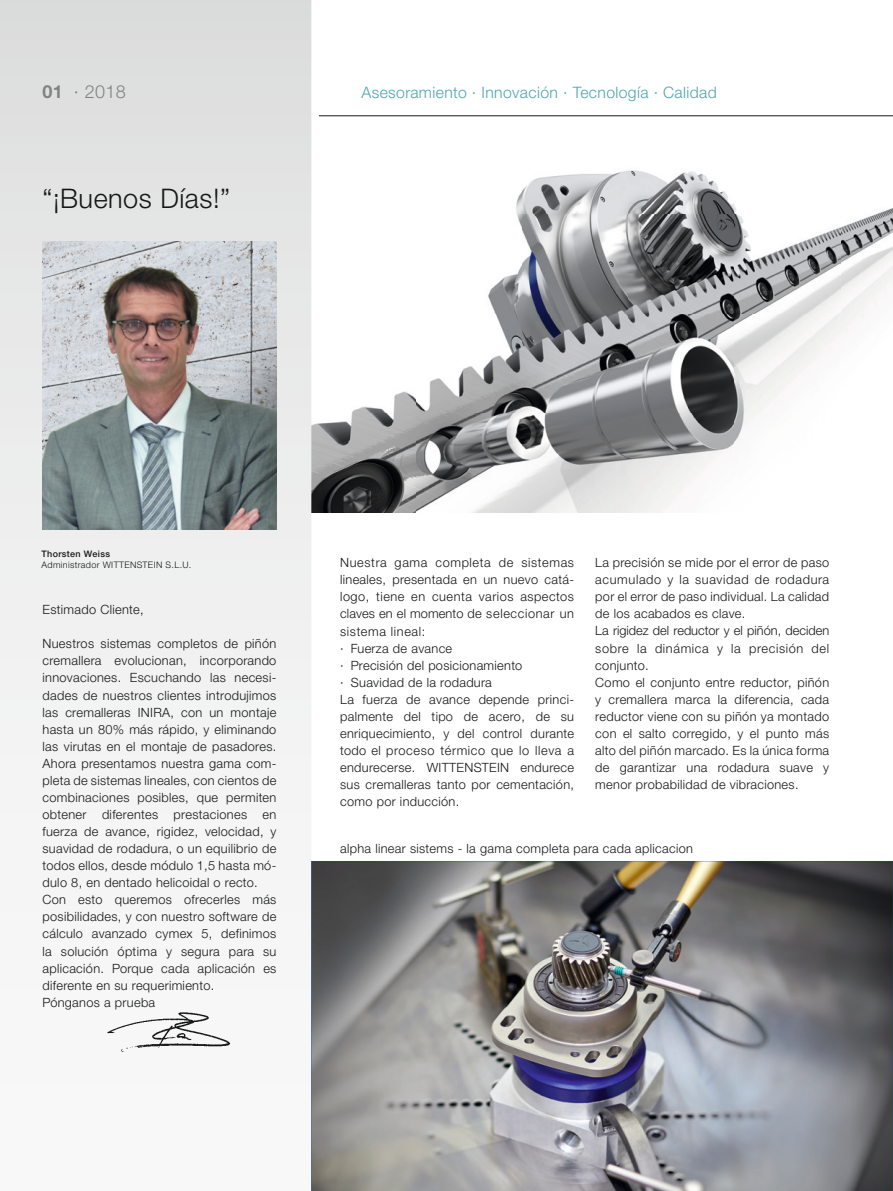
<style>
.page{position:relative;width:893px;height:1191px;background:#fff}
.page>*{position:absolute;margin:0;border:0;box-sizing:border-box;transform-origin:0 0}
.t1{font:300 27px "Helvetica Neue LTW1 G";letter-spacing:.02em;color:#151616}
.t2{font:300 18px "Helvetica Neue LTW1 G";color:#818281}
.t3{font:300 15.75px "Helvetica Neue LTW1 G";letter-spacing:.025em;color:#4da6af}
.t4{font:300 12.75px/17.1px "Helvetica Neue LTW1 G";letter-spacing:.025em;color:#151616}
.t5{font:300 9px "Helvetica Neue LTW1 G";letter-spacing:.04em;color:#151616}
.t6{font:500 9px "Helvetica Neue LTW1 G";letter-spacing:.04em;color:#151616}
.s1{font-weight:700}
</style>
<div class="page">
<svg style="left:312px;top:861px;width:581px;height:330px;background:#848487"></svg>
<img style="left:311px;top:116px;width:582px;height:396px">
<svg style="left:0;top:0;width:311px;height:813px"></svg>
<svg style="left:311px;top:861px;width:1px;height:330px"></svg>
<img style="left:43px;top:242px;width:233px;height:287px">
<img style="left:107px;top:1012px;width:124px;height:40px">
<hr style="left:319px;top:115px;width:574px;height:1px;background:#151616">
<h2 class="t2" style="left:43px;top:81px;width:85px"><span class="s1">01</span> · 2018</h2>
<h1 class="t1" style="left:43px;top:182px;width:189px">“¡Buenos Días!”</h1>
<p class="t3" style="left:361px;top:83px;width:357px">Asesoramiento · Innovación · Tecnología · Calidad</p>
<p class="t6" style="left:41px;top:548px;width:70px">Thorsten Weiss</p>
<p class="t5" style="left:41px;top:559px;width:151px">Administrador WITTENSTEIN S.L.U.</p>
<p class="t4" style="left:43px;top:601px;width:103px">Estimado Cliente,</p>
<p class="t4" style="left:43px;top:635px;width:235px">Nuestros sistemas completos de piñón cremallera evolucionan, incorporando innovaciones. Escuchando las necesi&shy;dades de nuestros clientes introdujimos las cremalleras INIRA, con un montaje hasta un 80% más rápido, y eliminando las virutas en el montaje de pasadores.<br>Ahora presentamos nuestra gama com&shy;pleta de sistemas lineales, con cientos de combinaciones posibles, que permiten obtener diferentes prestaciones en fuerza de avance, rigidez, velocidad, y suavidad de rodadura, o un equilibrio de todos ellos, desde módulo 1,5 hasta mó&shy;dulo 8, en dentado helicoidal o recto.<br>Con esto queremos ofrecerles más posibilidades, y con nuestro software de cálculo avanzado cymex 5, definimos la solución óptima y segura para su aplicación. Porque cada aplicación es diferente en su requerimiento.<br>Pónganos a prueba</p>
<p class="t4" style="left:340px;top:554px;width:235px">Nuestra gama completa de sistemas lineales, presentada en un nuevo catá&shy;logo, tiene en cuenta varios aspectos claves en el momento de seleccionar un sistema lineal:<br>· Fuerza de avance<br>· Precisión del posicionamiento<br>· Suavidad de la rodadura<br>La fuerza de avance depende princi&shy;palmente del tipo de acero, de su enriquecimiento, y del control durante todo el proceso térmico que lo lleva a endurecerse. WITTENSTEIN endurece sus cremalleras tanto por cementación, como por inducción.</p>
<p class="t4" style="left:595px;top:554px;width:235px">La precisión se mide por el error de paso acumulado y la suavidad de rodadura por el error de paso individual. La calidad de los acabados es clave.<br>La rigidez del reductor y el piñón, deciden sobre la dinámica y la precisión del conjunto.<br>Como el conjunto entre reductor, piñón y cremallera marca la diferencia, cada reductor viene con su piñón ya montado con el salto corregido, y el punto más alto del piñón marcado. Es la única forma de garantizar una rodadura suave y menor probabilidad de vibraciones.</p>
<p class="t4" style="left:340px;top:840px;width:354px">alpha linear sistems - la gama completa para cada aplicacion</p>
</div>
